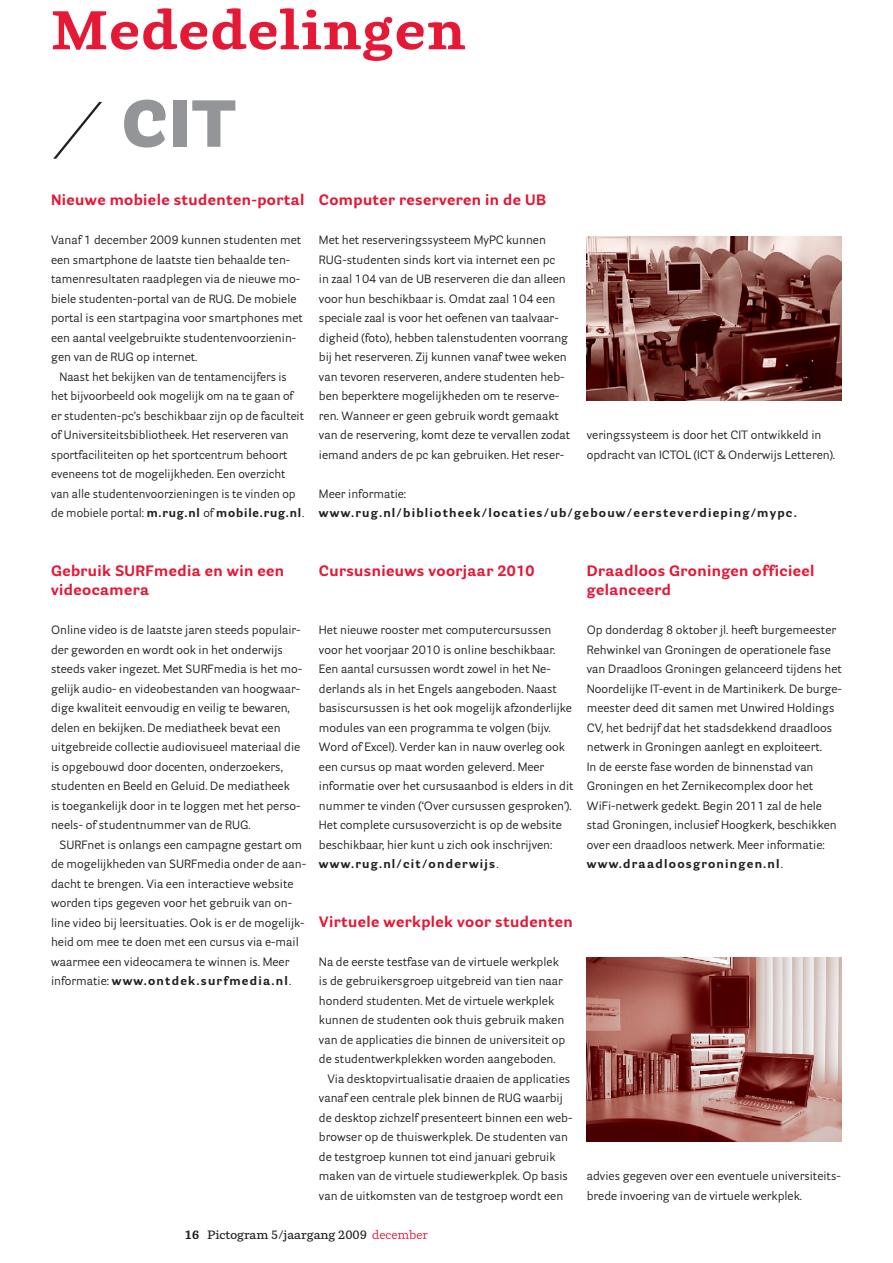
<style>
.page{position:relative;width:893px;height:1263px;background:#fff}
.page>*{position:absolute;margin:0;border:0;box-sizing:border-box;transform-origin:0 0}
.t1{font:900 66px "Parry Grotesque";color:#939598}
.t2{font:700 54px "Parry";letter-spacing:.025em;color:#e51836}
.t3{font:700 15px/19.5px "Parry Grotesque";letter-spacing:.025em;color:#e51836}
.t4{font:12px/19.5px "Parry Grotesque";color:#231f20}
.t5{font:700 12px "Parry Grotesque";letter-spacing:.1em;color:#231f20}
.t6{font:600 12px "Parry";color:#231f20}
.s1{font-weight:700}
.s2{font-weight:400;color:#e51836}
</style>
<div class="page">
<svg style="left:53px;top:101px;width:49px;height:58px"></svg>
<img style="left:587px;top:237px;width:255px;height:163px">
<img style="left:587px;top:958px;width:255px;height:183px">
<h2 class="t2" style="left:51px;top:-4px;width:416px">Mededelingen</h2>
<h1 class="t1" style="left:122px;top:80px;width:115px">CIT</h1>
<p class="t3" style="left:51px;top:190px;width:255px">Nieuwe mobiele studenten-portal</p>
<p class="t4" style="left:51px;top:230px;width:253px">Vanaf 1 december 2009 kunnen studenten met een smartphone de laatste tien behaalde ten&shy;tamenresultaten raadplegen via de nieuwe mo&shy;biele studenten-portal van de RUG. De mobiele portal is een startpagina voor smartphones met een aantal veelgebruikte studentenvoorzienin&shy;gen van de RUG op internet.</p>
<p class="t4" style="left:51px;top:367px;width:255px;text-indent:9px">Naast het bekijken van de tentamencijfers is het bijvoorbeeld ook mogelijk om na te gaan of er studenten-pc’s beschikbaar zijn op de faculteit of Universiteitsbibliotheek. Het reserveren van sportfaciliteiten op het sportcentrum behoort eveneens tot de mogelijkheden. Een overzicht van alle studentenvoorzieningen is te vinden op de mobiele portal: <span class="s1">m.rug.nl</span> of <span class="s1">mobile.rug.nl</span>.</p>
<p class="t3" style="left:319px;top:190px;width:228px">Computer reserveren in de UB</p>
<p class="t4" style="left:319px;top:230px;width:253px">Met het reserveringssysteem MyPC kunnen RUG-studenten sinds kort via internet een pc<br>in zaal 104 van de UB reserveren die dan alleen voor hun beschikbaar is. Omdat zaal 104 een speciale zaal is voor het oefenen van taalvaar&shy;digheid (foto), hebben talenstudenten voorrang bij het reserveren. Zij kunnen vanaf twee weken van tevoren reserveren, andere studenten heb&shy;ben beperktere mogelijkheden om te reserve&shy;ren. Wanneer er geen gebruik wordt gemaakt van de reservering, komt deze te vervallen zodat iemand anders de pc kan gebruiken. Het reser-</p>
<p class="t4" style="left:587px;top:425px;width:250px">veringssysteem is door het CIT ontwikkeld in opdracht van ICTOL (ICT &amp; Onderwijs Letteren).</p>
<p class="t4" style="left:319px;top:484px;width:89px">Meer informatie:</p>
<p class="t5" style="left:319px;top:505px;width:479px">www.rug.nl/bibliotheek/locaties/ub/gebouw/eersteverdieping/mypc.</p>
<p class="t3" style="left:51px;top:560px;width:234px">Gebruik SURFmedia en win een videocamera</p>
<p class="t4" style="left:51px;top:620px;width:253px">Online video is de laatste jaren steeds populair&shy;der geworden en wordt ook in het onderwijs steeds vaker ingezet. Met SURFmedia is het mo&shy;gelijk audio- en videobestanden van hoogwaar&shy;dige kwaliteit eenvoudig en veilig te bewaren, delen en bekijken. De mediatheek bevat een uitgebreide collectie audiovisueel materiaal die is opgebouwd door docenten, onderzoekers, studenten en Beeld en Geluid. De mediatheek<br>is toegankelijk door in te loggen met het perso&shy;neels- of studentnummer van de RUG.</p>
<p class="t4" style="left:51px;top:834px;width:257px;text-indent:9px">SURFnet is onlangs een campagne gestart om de mogelijkheden van SURFmedia onder de aan&shy;dacht te brengen. Via een interactieve website worden tips gegeven voor het gebruik van on&shy;line video bij leersituaties. Ook is er de mogelijk&shy;heid om mee te doen met een cursus via e-mail waarmee een videocamera te winnen is. Meer informatie: <span class="s1">www.ontdek.surfmedia.nl</span>.</p>
<p class="t3" style="left:319px;top:560px;width:217px">Cursusnieuws voorjaar 2010</p>
<p class="t4" style="left:319px;top:620px;width:256px">Het nieuwe rooster met computercursussen voor het voorjaar 2010 is online beschikbaar.<br>Een aantal cursussen wordt zowel in het Ne&shy;derlands als in het Engels aangeboden. Naast basiscursussen is het ook mogelijk afzonderlijke modules van een programma te volgen (bijv.<br>Word of Excel). Verder kan in nauw overleg ook een cursus op maat worden geleverd. Meer informatie over het cursusaanbod is elders in dit nummer te vinden (‘Over cursussen gesproken’).<br>Het complete cursusoverzicht is op de website beschikbaar, hier kunt u zich ook inschrijven: <span class="s1">www.rug.nl/cit/onderwijs</span>.</p>
<p class="t3" style="left:319px;top:911px;width:255px">Virtuele werkplek voor studenten</p>
<p class="t4" style="left:319px;top:951px;width:241px">Na de eerste testfase van de virtuele werkplek</p>
<p class="t4" style="left:319px;top:971px;width:245px">is de gebruikersgroep uitgebreid van tien naar</p>
<p class="t4" style="left:319px;top:990px;width:237px">honderd studenten. Met de virtuele werkplek</p>
<p class="t4" style="left:319px;top:1010px;width:247px">kunnen de studenten ook thuis gebruik maken</p>
<p class="t4" style="left:319px;top:1029px;width:248px">van de applicaties die binnen de universiteit op</p>
<p class="t4" style="left:319px;top:1049px;width:238px">de studentwerkplekken worden aangeboden.</p>
<p class="t4" style="left:327px;top:1068px;width:244px">Via desktopvirtualisatie draaien de applicaties</p>
<p class="t4" style="left:319px;top:1088px;width:245px">vanaf een centrale plek binnen de RUG waarbij</p>
<p class="t4" style="left:319px;top:1107px;width:255px">de desktop zichzelf presenteert binnen een web-</p>
<p class="t4" style="left:319px;top:1127px;width:251px">browser op de thuiswerkplek. De studenten van</p>
<p class="t4" style="left:319px;top:1146px;width:238px">de testgroep kunnen tot eind januari gebruik</p>
<p class="t4" style="left:319px;top:1166px;width:251px">maken van de virtuele studiewerkplek. Op basis</p>
<p class="t4" style="left:319px;top:1185px;width:246px">van de uitkomsten van de testgroep wordt een</p>
<p class="t3" style="left:587px;top:560px;width:229px">Draadloos Groningen officieel gelanceerd</p>
<p class="t4" style="left:587px;top:620px;width:257px">Op donderdag 8 oktober jl. heeft burgemeester Rehwinkel van Groningen de operationele fase van Draadloos Groningen gelanceerd tijdens het Noordelijke IT-event in de Martinikerk. De burge&shy;meester deed dit samen met Unwired Holdings CV, het bedrijf dat het stadsdekkend draadloos netwerk in Groningen aanlegt en exploiteert.<br>In de eerste fase worden de binnenstad van Groningen en het Zernikecomplex door het WiFi-netwerk gedekt. Begin 2011 zal de hele stad Groningen, inclusief Hoogkerk, beschikken over een draadloos netwerk. Meer informatie: <span class="s1">www.draadloosgroningen.nl</span>.</p>
<p class="t4" style="left:587px;top:1166px;width:256px">advies gegeven over een eventuele universiteits&shy;brede invoering van de virtuele werkplek.</p>
<p class="t6" style="left:185px;top:1227px;width:244px"><span class="s1">16</span> Pictogram 5/jaargang 2009 <span class="s2">december</span></p>
</div>
